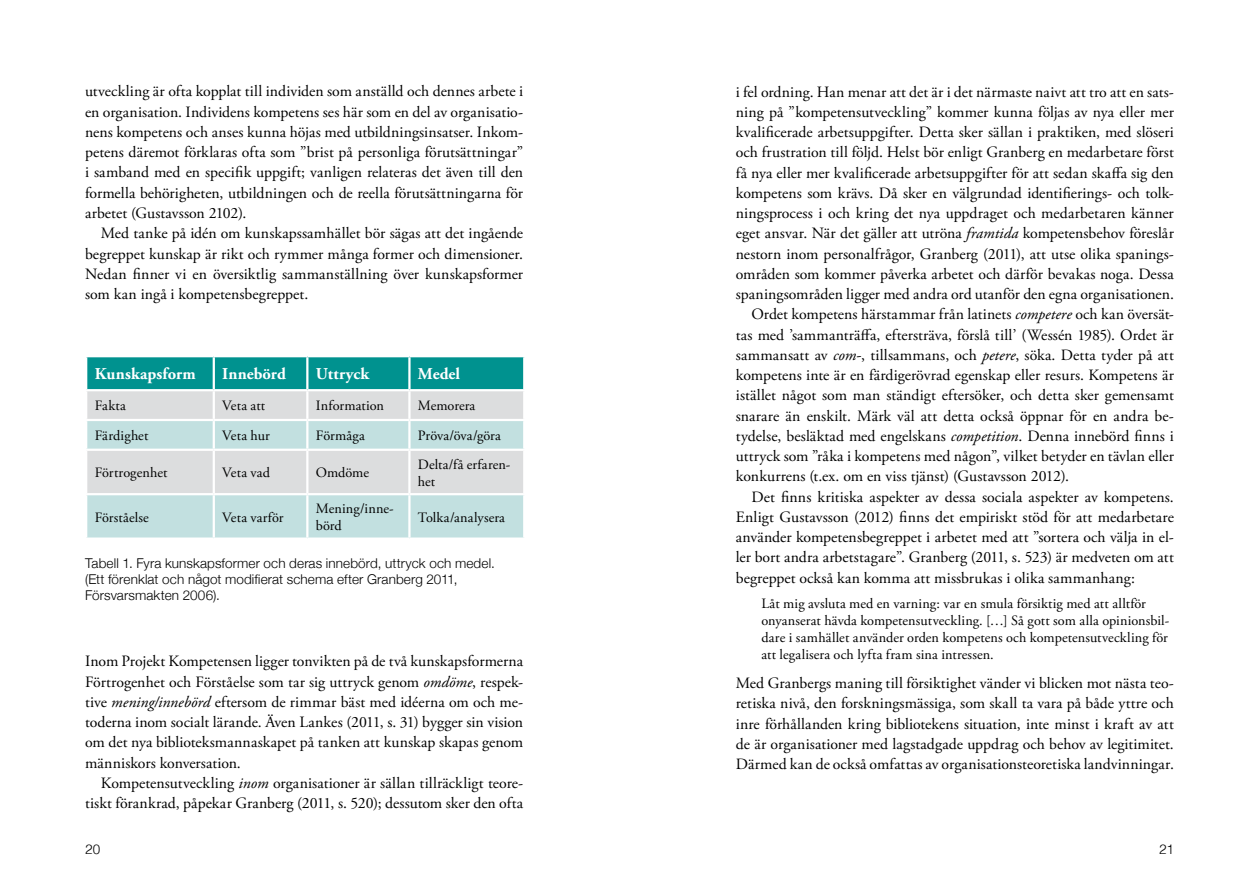
<style>
.page{position:relative;width:1259px;height:893px;background:#fff}
.page>*{position:absolute;margin:0;border:0;box-sizing:border-box;transform-origin:0 0}
.t1{font:700 16.5px "Adobe Garamond Pro";letter-spacing:.005em;color:#fff}
.t2{font:15.75px/20.2px "Adobe Garamond Pro";color:#000;text-align:justify}
.t3{font:14.25px/17.1px "Adobe Garamond Pro";color:#000}
.t4{font:300 13.5px/16.2px "Helvetica Neue";letter-spacing:.01em;color:#000}
.t5{font:300 13.5px "Helvetica";color:#000}
.s1{font-style:italic}
</style>
<div class="page">
<div style="left:87px;top:357px;width:436px;height:32px;background:#00928f"></div>
<div style="left:87px;top:391px;width:436px;height:28px;background:#dcddde"></div>
<svg style="left:87px;top:421px;width:436px;height:116px;background:#ccdfdf"></svg>
<hr style="left:213px;top:357px;width:2px;height:32px;background:#fff">
<hr style="left:306px;top:357px;width:2px;height:32px;background:#fff">
<hr style="left:408px;top:357px;width:2px;height:32px;background:#fff">
<hr style="left:213px;top:391px;width:2px;height:28px;background:#fff">
<hr style="left:306px;top:391px;width:2px;height:28px;background:#fff">
<hr style="left:408px;top:391px;width:2px;height:28px;background:#fff">
<hr style="left:213px;top:421px;width:2px;height:28px;background:#fff">
<hr style="left:306px;top:421px;width:2px;height:28px;background:#fff">
<hr style="left:408px;top:421px;width:2px;height:28px;background:#fff">
<hr style="left:85px;top:449px;width:129px;height:2px;background:#fff">
<hr style="left:214px;top:449px;width:93px;height:2px;background:#fff">
<hr style="left:213px;top:451px;width:2px;height:42px;background:#fff">
<hr style="left:307px;top:449px;width:102px;height:2px;background:#fff">
<hr style="left:306px;top:451px;width:2px;height:42px;background:#fff">
<hr style="left:409px;top:449px;width:116px;height:2px;background:#fff">
<hr style="left:408px;top:451px;width:2px;height:42px;background:#fff">
<hr style="left:85px;top:493px;width:129px;height:2px;background:#fff">
<hr style="left:214px;top:493px;width:93px;height:2px;background:#fff">
<hr style="left:213px;top:495px;width:2px;height:42px;background:#fff">
<hr style="left:307px;top:493px;width:102px;height:2px;background:#fff">
<hr style="left:306px;top:495px;width:2px;height:42px;background:#fff">
<hr style="left:409px;top:493px;width:116px;height:2px;background:#fff">
<hr style="left:408px;top:495px;width:2px;height:42px;background:#fff">
<p class="t2" style="left:85px;top:82px;width:440px">utveckling är ofta kopplat till individen som anställd och dennes arbete i en organisation. Individens kompetens ses här som en del av organisatio&shy;nens kompetens och anses kunna höjas med utbildningsinsatser. Inkom&shy;petens däremot förklaras ofta som ”brist på personliga förutsättningar” i samband med en specifik uppgift; vanligen relateras det även till den formella behörigheten, utbildningen och de reella förutsättningarna för arbetet (Gustavsson 2102).</p>
<p class="t2" style="left:85px;top:224px;width:440px;text-indent:16px">Med tanke på idén om kunskapssamhället bör sägas att det ingående begreppet kunskap är rikt och rymmer många former och dimensioner.<br>Nedan finner vi en översiktlig sammanställning över kunskapsformer som kan ingå i kompetensbegreppet.</p>
<p class="t1" style="left:95px;top:364px;width:102px">Kunskapsform</p>
<p class="t1" style="left:222px;top:364px;width:65px">Innebörd</p>
<p class="t1" style="left:316px;top:364px;width:55px">Uttryck</p>
<p class="t1" style="left:418px;top:364px;width:44px">Medel</p>
<p class="t3" style="left:95px;top:398px;width:33px">Fakta</p>
<p class="t3" style="left:222px;top:398px;width:45px">Veta att</p>
<p class="t3" style="left:316px;top:398px;width:70px">Information</p>
<p class="t3" style="left:418px;top:398px;width:59px">Memorera</p>
<p class="t3" style="left:95px;top:427px;width:55px">Färdighet</p>
<p class="t3" style="left:222px;top:427px;width:49px">Veta hur</p>
<p class="t3" style="left:316px;top:427px;width:51px">Förmåga</p>
<p class="t3" style="left:418px;top:427px;width:85px">Pröva/öva/göra</p>
<p class="t3" style="left:95px;top:465px;width:74px">Förtrogenhet</p>
<p class="t3" style="left:222px;top:465px;width:49px">Veta vad</p>
<p class="t3" style="left:316px;top:465px;width:55px">Omdöme</p>
<p class="t3" style="left:418px;top:456px;width:94px">Delta/få erfaren&shy;het</p>
<p class="t3" style="left:95px;top:509px;width:56px">Förståelse</p>
<p class="t3" style="left:222px;top:509px;width:63px">Veta varför</p>
<p class="t3" style="left:316px;top:500px;width:79px">Mening/inne&shy;börd</p>
<p class="t3" style="left:418px;top:509px;width:89px">Tolka/analysera</p>
<p class="t4" style="left:85px;top:554px;width:411px">Tabell 1. Fyra kunskapsformer och deras innebörd, uttryck och medel. (Ett förenklat och något modifierat schema efter Granberg 2011,<br>Försvarsmakten 2006).</p>
<p class="t2" style="left:85px;top:652px;width:440px">Inom Projekt Kompetensen ligger tonvikten på de två kunskapsformerna Förtrogenhet och Förståelse som tar sig uttryck genom <span class="s1">omdöme</span>, respek&shy;tive <span class="s1">mening/innebörd</span> eftersom de rimmar bäst med idéerna om och me&shy;toderna inom socialt lärande. Även Lankes (2011, s. 31) bygger sin vision om det nya biblioteksmannaskapet på tanken att kunskap skapas genom människors konversation.</p>
<p class="t2" style="left:85px;top:773px;width:440px;text-align:right">Kompetensutveckling <span class="s1">inom</span> organisationer är sällan tillräckligt teore&shy;tiskt förankrad, påpekar Granberg (2011, s. 520); dessutom sker den ofta</p>
<p class="t2" style="left:736px;top:82px;width:439px">i fel ordning. Han menar att det är i det närmaste naivt att tro att en sats-</p>
<p class="t2" style="left:736px;top:102px;width:439px">ning på ”kompetensutveckling” kommer kunna följas av nya eller mer</p>
<p class="t2" style="left:736px;top:122px;width:439px">kvalificerade arbetsuppgifter. Detta sker sällan i praktiken, med slöseri</p>
<p class="t2" style="left:736px;top:143px;width:439px">och frustration till följd. Helst bör enligt Granberg en medarbetare först</p>
<p class="t2" style="left:736px;top:163px;width:439px">få nya eller mer kvalificerade arbetsuppgifter för att sedan skaffa sig den</p>
<p class="t2" style="left:736px;top:183px;width:439px">kompetens som krävs. Då sker en välgrundad identifierings- och tolk-</p>
<p class="t2" style="left:736px;top:204px;width:439px">ningsprocess i och kring det nya uppdraget och medarbetaren känner</p>
<p class="t2" style="left:736px;top:224px;width:439px">eget ansvar. När det gäller att utröna <span class="s1">framtida</span> kompetensbehov föreslår</p>
<p class="t2" style="left:736px;top:244px;width:439px">nestorn inom personalfrågor, Granberg (2011), att utse olika spanings-</p>
<p class="t2" style="left:736px;top:264px;width:440px">områden som kommer påverka arbetet och därför bevakas noga. Dessa</p>
<p class="t2" style="left:736px;top:285px;width:440px">spaningsområden ligger med andra ord utanför den egna organisationen.</p>
<p class="t2" style="left:751px;top:305px;width:424px">Ordet kompetens härstammar från latinets <span class="s1">competere</span> och kan översät-</p>
<p class="t2" style="left:736px;top:325px;width:439px">tas med ’sammanträffa, eftersträva, förslå till’ (Wessén 1985). Ordet är</p>
<p class="t2" style="left:736px;top:345px;width:439px">sammansatt av <span class="s1">com-</span>, tillsammans, och <span class="s1">petere</span>, söka. Detta tyder på att</p>
<p class="t2" style="left:736px;top:366px;width:440px">kompetens inte är en färdigerövrad egenskap eller resurs. Kompetens är</p>
<p class="t2" style="left:736px;top:386px;width:439px">istället något som man ständigt eftersöker, och detta sker gemensamt</p>
<p class="t2" style="left:736px;top:406px;width:439px">snarare än enskilt. Märk väl att detta också öppnar för en andra be-</p>
<p class="t2" style="left:736px;top:426px;width:439px">tydelse, besläktad med engelskans <span class="s1">competition</span>. Denna innebörd finns i</p>
<p class="t2" style="left:736px;top:447px;width:439px">uttryck som ”råka i kompetens med någon”, vilket betyder en tävlan eller</p>
<p class="t2" style="left:736px;top:467px;width:335px">konkurrens (t.ex. om en viss tjänst) (Gustavsson 2012).</p>
<p class="t2" style="left:751px;top:487px;width:424px">Det finns kritiska aspekter av dessa sociala aspekter av kompetens.</p>
<p class="t2" style="left:736px;top:507px;width:440px">Enligt Gustavsson (2012) finns det empiriskt stöd för att medarbetare</p>
<p class="t2" style="left:736px;top:528px;width:439px">använder kompetensbegreppet i arbetet med att ”sortera och välja in el-</p>
<p class="t2" style="left:736px;top:548px;width:439px">ler bort andra arbetstagare”. Granberg (2011, s. 523) är medveten om att</p>
<p class="t2" style="left:736px;top:568px;width:401px">begreppet också kan komma att missbrukas i olika sammanhang:</p>
<p class="t3" style="left:761px;top:596px;width:409px">Låt mig avsluta med en varning: var en smula försiktig med att alltför onyanserat hävda kompetensutveckling. […] Så gott som alla opinionsbil&shy;dare i samhället använder orden kompetens och kompetensutveckling för att legalisera och lyfta fram sina intressen.</p>
<p class="t2" style="left:736px;top:674px;width:439px">Med Granbergs maning till försiktighet vänder vi blicken mot nästa teo&shy;retiska nivå, den forskningsmässiga, som skall ta vara på både yttre och inre förhållanden kring bibliotekens situation, inte minst i kraft av att de är organisationer med lagstadgade uppdrag och behov av legitimitet.<br>Därmed kan de också omfattas av organisationsteoretiska landvinningar.</p>
<p class="t5" style="left:85px;top:838px;width:17px">20</p>
<p class="t5" style="left:1159px;top:838px;width:16px">21</p>
</div>
